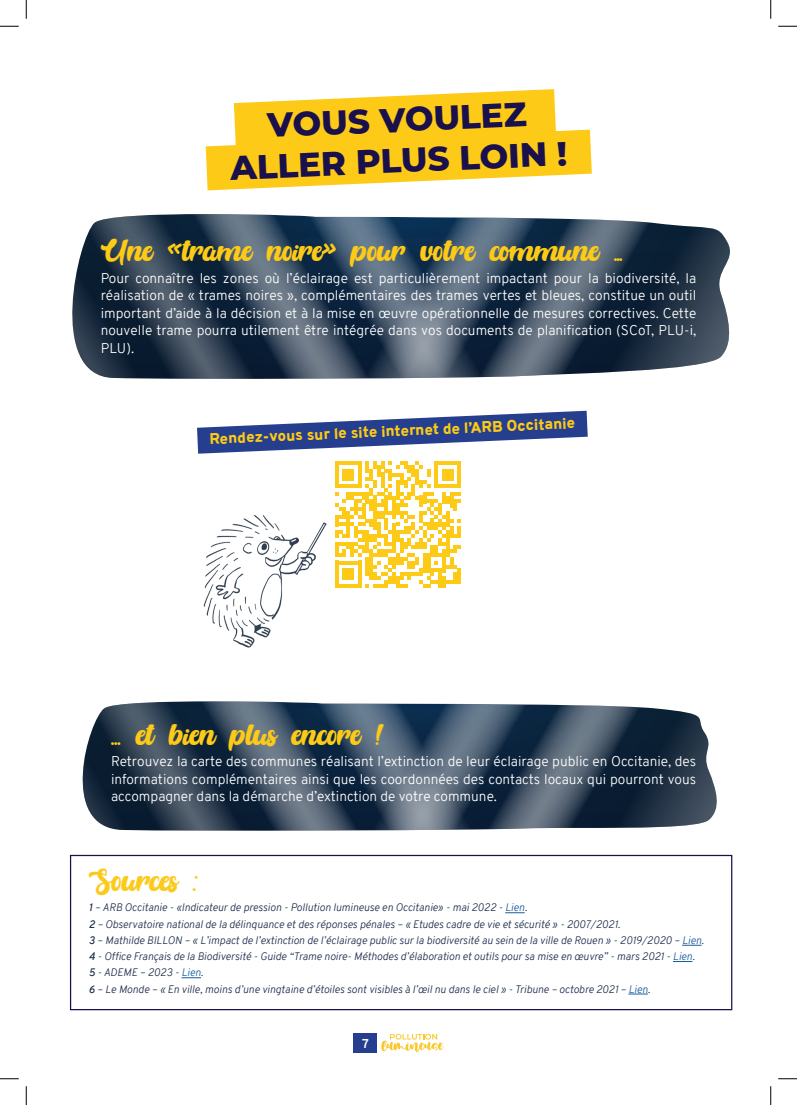
<style>
.page{position:relative;width:797px;height:1105px;background:#fff}
.page>*{position:absolute;margin:0;border:0;box-sizing:border-box;transform-origin:0 0}
.t1{font:800 33.88px/40.6px "Montserrat";color:#1a104c;text-align:center}
.t2{font:30px "Anhattan";color:#fdca17}
.t3{font:30px "Anhattan";color:#fcca1b}
.t4{font:900 15px "Overpass";color:#fdca17}
.t5{font:300 13.75px/17.5px "Overpass";color:#fff;text-align:justify}
.t6{font:700 12.5px "Overpass";color:#fff}
.t7{font:italic 300 10.62px/16.2px "Overpass";color:#212e4e}
.s1{font-weight:600}
.s2{color:#175d9e}
</style>
<div class="page">
<svg style="left:381px;top:1034px;width:62px;height:18px"></svg>
<div style="left:353px;top:1033px;width:24px;height:20px;background:#253f8e"></div>
<svg style="left:652px;top:222px;width:78px;height:148px;background:#3f4e5e"></svg>
<svg style="left:537px;top:218px;width:115px;height:158px;background:#38495b"></svg>
<svg style="left:422px;top:217px;width:115px;height:161px;background:#3f5267"></svg>
<svg style="left:171px;top:214px;width:251px;height:165px;background:#3a4e62"></svg>
<svg style="left:72px;top:214px;width:99px;height:165px;background:#384858"></svg>
<svg style="left:505px;top:912px;width:19px;height:1px"></svg>
<svg style="left:682px;top:945px;width:19px;height:1px"></svg>
<svg style="left:673px;top:961px;width:19px;height:1px"></svg>
<svg style="left:181px;top:977px;width:20px;height:1px"></svg>
<svg style="left:628px;top:993px;width:20px;height:1px"></svg>
<svg style="left:650px;top:708px;width:67px;height:120px;background:#475564"></svg>
<svg style="left:536px;top:704px;width:114px;height:125px;background:#38495b"></svg>
<svg style="left:421px;top:703px;width:115px;height:127px;background:#3e5267"></svg>
<svg style="left:169px;top:701px;width:252px;height:130px;background:#3b4e62"></svg>
<svg style="left:82px;top:701px;width:87px;height:130px;background:#3d4c5c"></svg>
<svg style="left:206px;top:89px;width:386px;height:101px"></svg>
<svg style="left:197px;top:411px;width:390px;height:43px"></svg>
<svg style="left:335px;top:461px;width:126px;height:127px"></svg>
<img style="left:203px;top:515px;width:124px;height:133px">
<div style="left:70px;top:855px;width:662px;height:155px;border:1px solid #1a104c"></div>
<svg style="left:0;top:25px;width:19px;height:2px"></svg>
<svg style="left:778px;top:25px;width:19px;height:2px"></svg>
<svg style="left:0;top:1078px;width:19px;height:1px"></svg>
<svg style="left:778px;top:1078px;width:19px;height:1px"></svg>
<svg style="left:25px;top:0;width:2px;height:19px"></svg>
<svg style="left:25px;top:1086px;width:2px;height:19px"></svg>
<svg style="left:770px;top:0;width:1px;height:19px"></svg>
<svg style="left:770px;top:1086px;width:1px;height:19px"></svg>
<h1 class="t1" style="left:227px;top:106px;width:339px;rotate:-3deg">VOUS VOULEZ<br>ALLER PLUS LOIN !</h1>
<h2 class="t2" style="left:101px;top:233px;width:523px">Une «trame noire» pour votre commune ...</h2>
<p class="t5" style="left:101px;top:269px;width:597px">Pour connaître les zones où l’éclairage est particulièrement impactant pour la biodiversité, la réalisation de « trames noires », complémentaires des trames vertes et bleues, constitue un outil important d’aide à la décision et à la mise en œuvre opérationnelle de mesures correctives. Cette nouvelle trame pourra utilement être intégrée dans vos documents de planification (SCoT, PLU-i, PLU).</p>
<p class="t4" style="left:209px;top:427px;width:367px;rotate:-2deg">Rendez-vous sur le site internet de l’ARB Occitanie</p>
<h2 class="t2" style="left:111px;top:717px;width:274px">… et bien plus encore !</h2>
<p class="t5" style="left:111px;top:753px;width:586px">Retrouvez la carte des communes réalisant l’extinction de leur éclairage public en Occitanie, des informations complémentaires ainsi que les coordonnées des contacts locaux qui pourront vous accompagner dans la démarche d’extinction de votre commune.</p>
<h2 class="t3" style="left:89px;top:863px;width:110px">Sources :</h2>
<p class="t7" style="left:89px;top:899px;width:616px"><span class="s1">1</span> – ARB Occitanie - «Indicateur de pression - Pollution lumineuse en Occitanie» - mai 2022 - <span class="s2">Lien</span>.<br><span class="s1">2</span> – Observatoire national de la délinquance et des réponses pénales – « Etudes cadre de vie et sécurité » - 2007/2021.<br><span class="s1">3</span> – Mathilde BILLON – « L’impact de l’extinction de l’éclairage public sur la biodiversité au sein de la ville de Rouen » - 2019/2020 – <span class="s2">Lien</span>.<br><span class="s1">4</span> - Office Français de la Biodiversité - Guide “Trame noire- Méthodes d’élaboration et outils pour sa mise en œuvre” - mars 2021 - <span class="s2">Lien</span>.<br><span class="s1">5</span> - ADEME – 2023 - <span class="s2">Lien</span>.<br><span class="s1">6</span> – Le Monde – « En ville, moins d’une vingtaine d’étoiles sont visibles à l’œil nu dans le ciel » - Tribune – octobre 2021 – <span class="s2">Lien</span>.</p>
<p class="t6" style="left:362px;top:1034px;width:8px">7</p>
</div>
